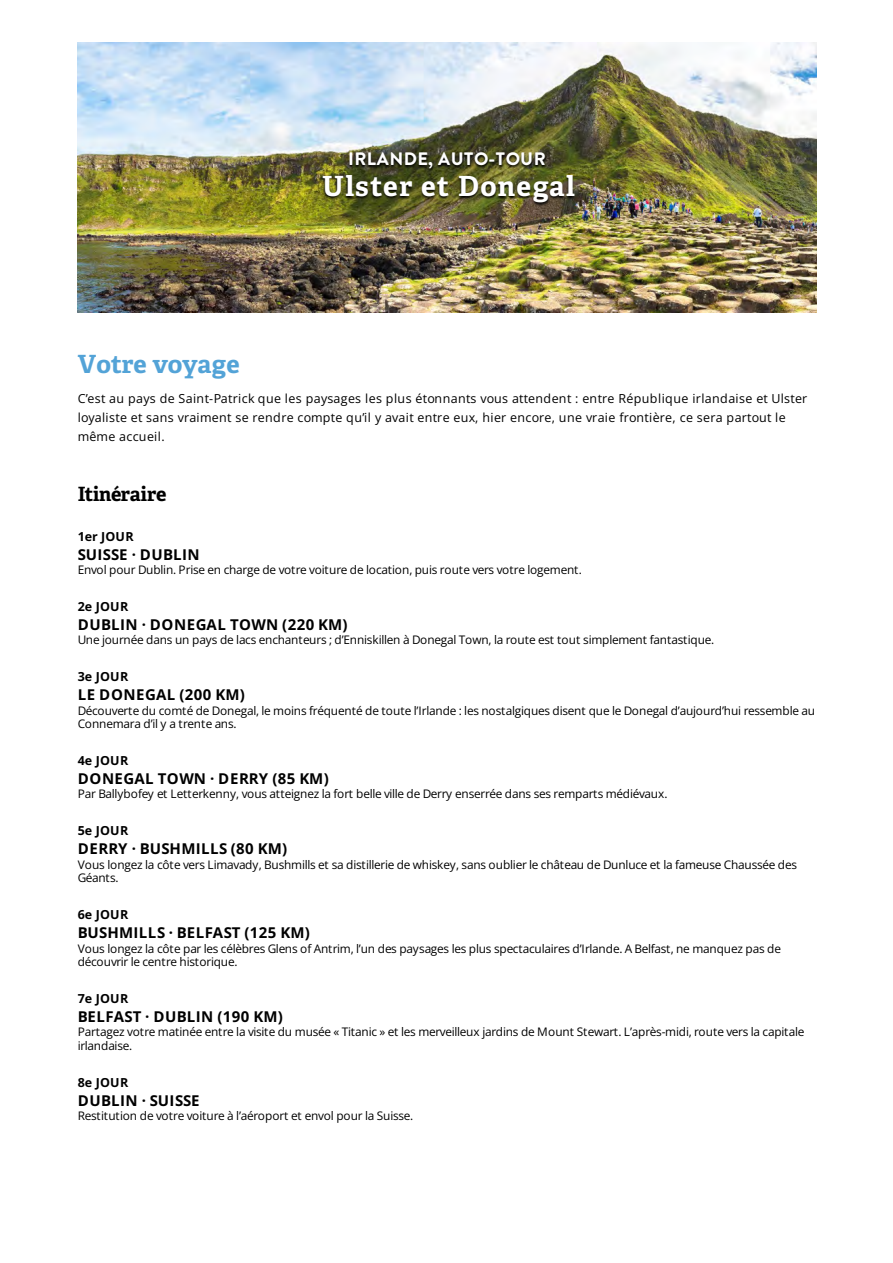
<style>
.page{position:relative;width:893px;height:1263px;background:#fff}
.page>*{position:absolute;margin:0;border:0;box-sizing:border-box;transform-origin:0 0}
.t1{font:700 36.9px "Adelle";letter-spacing:.045em;color:#fff}
.t2{font:700 33.3px "Adelle";color:#53a3d7}
.t3{font:700 26.1px "Brandon Grotesque";letter-spacing:.03em;color:#fff}
.t4{font:700 26.1px "Adelle";letter-spacing:-.01em;color:#000}
.t5{font:700 21.6px "Open Sans";letter-spacing:.02em;color:#000}
.t6{font:18px/18.9px "Open Sans";letter-spacing:.02em;color:#000}
.t7{font:700 18px "Open Sans";letter-spacing:.005em;color:#000}
.t8{font:17.1px/13.5px "Open Sans";letter-spacing:-.015em;color:#000}
</style>
<div class="page">
<img style="left:78px;top:43px;width:738px;height:270px">
<img style="left:344px;top:145px;width:206px;height:21px">
<img style="left:318px;top:166px;width:261px;height:44px">
<h3 class="t3" style="left:348px;top:141px;width:199px">IRLANDE, AUTO-TOUR</h3>
<h1 class="t1" style="left:322px;top:162px;width:254px">Ulster et Donegal</h1>
<h2 class="t2" style="left:78px;top:342px;width:163px">Votre voyage</h2>
<p class="t6" style="left:78px;top:389px;width:731px">C’est au pays de Saint-Patrick que les paysages les plus étonnants vous attendent : entre République irlandaise et Ulster loyaliste et sans vraiment se rendre compte qu’il y avait entre eux, hier encore, une vraie frontière, ce sera partout le même accueil.</p>
<h3 class="t4" style="left:78px;top:477px;width:90px">Itinéraire</h3>
<p class="t7" style="left:78px;top:528px;width:57px">1er JOUR</p>
<p class="t5" style="left:78px;top:544px;width:123px">SUISSE · DUBLIN</p>
<p class="t8" style="left:78px;top:563px;width:505px">Envol pour Dublin. Prise en charge de votre voiture de location, puis route vers votre logement.</p>
<p class="t7" style="left:78px;top:598px;width:52px">2e JOUR</p>
<p class="t5" style="left:78px;top:614px;width:271px">DUBLIN · DONEGAL TOWN (220 KM)</p>
<p class="t8" style="left:78px;top:633px;width:638px">Une journée dans un pays de lacs enchanteurs ; d’Enniskillen à Donegal Town, la route est tout simplement fantastique.</p>
<p class="t7" style="left:78px;top:668px;width:52px">3e JOUR</p>
<p class="t5" style="left:78px;top:684px;width:169px">LE DONEGAL (200 KM)</p>
<p class="t8" style="left:78px;top:703px;width:738px">Découverte du comté de Donegal, le moins fréquenté de toute l’Irlande : les nostalgiques disent que le Donegal d’aujourd’hui ressemble au<br>Connemara d’il y a trente ans.</p>
<p class="t7" style="left:78px;top:752px;width:52px">4e JOUR</p>
<p class="t5" style="left:78px;top:768px;width:252px">DONEGAL TOWN · DERRY (85 KM)</p>
<p class="t8" style="left:78px;top:787px;width:591px">Par Ballybofey et Letterkenny, vous atteignez la fort belle ville de Derry enserrée dans ses remparts médiévaux.</p>
<p class="t7" style="left:78px;top:822px;width:52px">5e JOUR</p>
<p class="t5" style="left:78px;top:838px;width:211px">DERRY · BUSHMILLS (80 KM)</p>
<p class="t8" style="left:78px;top:857px;width:721px">Vous longez la côte vers Limavady, Bushmills et sa distillerie de whiskey, sans oublier le château de Dunluce et la fameuse Chaussée des<br>Géants.</p>
<p class="t7" style="left:78px;top:906px;width:52px">6e JOUR</p>
<p class="t5" style="left:78px;top:922px;width:234px">BUSHMILLS · BELFAST (125 KM)</p>
<p class="t8" style="left:78px;top:941px;width:704px">Vous longez la côte par les célèbres Glens of Antrim, l’un des paysages les plus spectaculaires d’Irlande. A Belfast, ne manquez pas de découvrir le centre historique.</p>
<p class="t7" style="left:78px;top:990px;width:52px">7e JOUR</p>
<p class="t5" style="left:78px;top:1006px;width:207px">BELFAST · DUBLIN (190 KM)</p>
<p class="t8" style="left:78px;top:1025px;width:728px">Partagez votre matinée entre la visite du musée « Titanic » et les merveilleux jardins de Mount Stewart. L’après-midi, route vers la capitale irlandaise.</p>
<p class="t7" style="left:78px;top:1073px;width:52px">8e JOUR</p>
<p class="t5" style="left:78px;top:1090px;width:123px">DUBLIN · SUISSE</p>
<p class="t8" style="left:78px;top:1109px;width:337px">Restitution de votre voiture à l’aéroport et envol pour la Suisse.</p>
</div>
